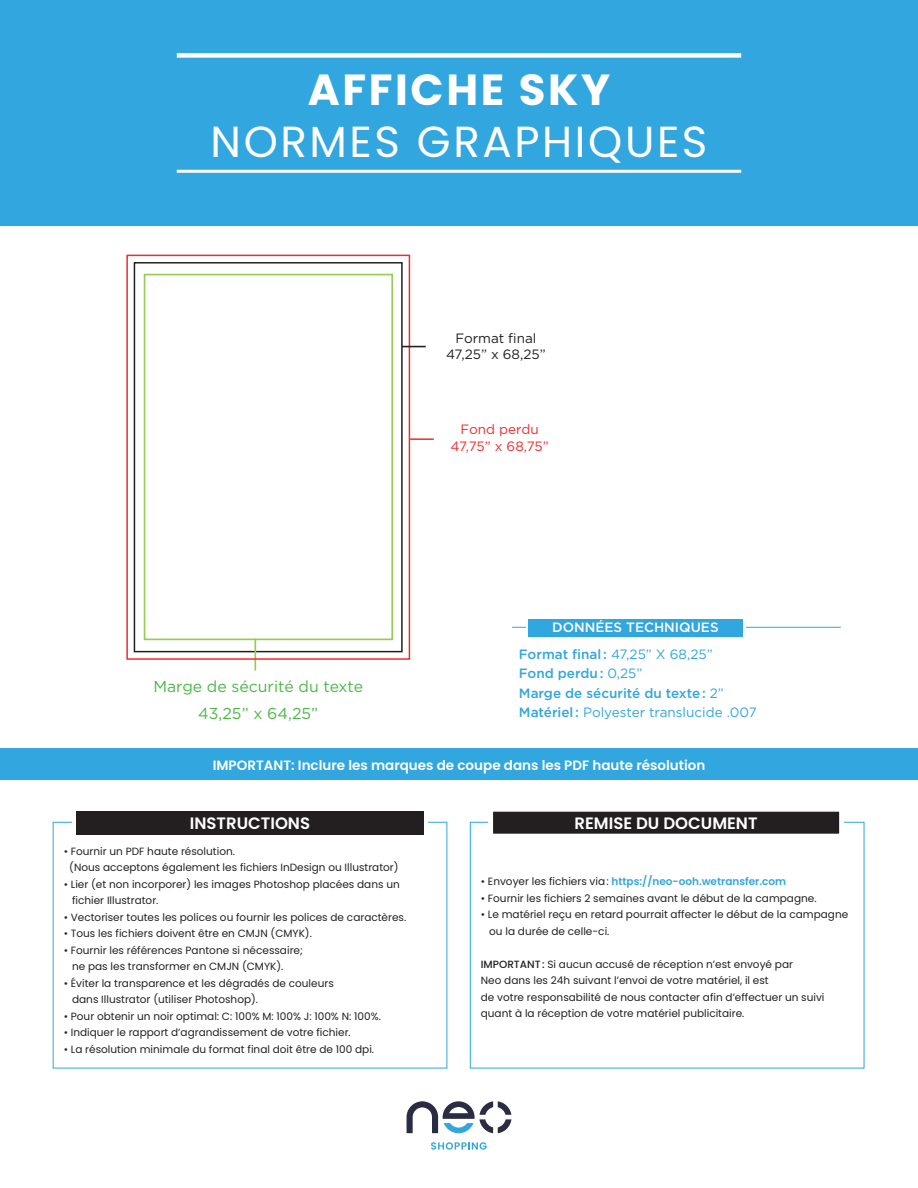
<style>
.page{position:relative;width:918px;height:1188px;background:#fff}
.page>*{position:absolute;margin:0;border:0;box-sizing:border-box;transform-origin:0 0}
.t1{font:43.5px/52.2px "Poppins";letter-spacing:.06em;color:#fff;text-align:center}
.t2{font:600 16.5px "Poppins";color:#fff}
.t3{font:15.9px "Gotham";color:#4cb848}
.t4{font:500 13.5px/19.5px "Gotham";color:#32a6de}
.t5{font:600 13.5px "Poppins";color:#fff}
.t6{font:13.5px "Gotham";color:#32a6de}
.t7{font:13.5px "Gotham";color:#231f20}
.t8{font:13.5px "Gotham";color:#ee2d2d}
.t9{font:500 13.5px "Gotham";color:#fff}
.t10{font:10.5px/16.5px "Poppins";color:#231f20}
.t11{font:600 10.5px "Poppins";color:#32a6de}
.s1{font-weight:700}
.s2{font-weight:400}
.s3{font-weight:500}
.s4{font-weight:400;color:#231f20}
</style>
<div class="page">
<div style="left:0;top:0;width:918px;height:226px;background:#32a6de"></div>
<div style="left:177px;top:53px;width:564px;height:5px;background:#fff"></div>
<hr style="left:177px;top:170px;width:564px;height:3px;background:#fff">
<div style="left:134px;top:262px;width:269px;height:390px;border:1px solid #231f20"></div>
<div style="left:144px;top:274px;width:249px;height:366px;border:2px solid #96cb54"></div>
<hr style="left:255px;top:639px;width:1px;height:32px;background:#96cb54">
<div style="left:126px;top:255px;width:284px;height:405px;border:2px solid #ee2d2d"></div>
<hr style="left:410px;top:438px;width:24px;height:2px;background:#ee2d2d">
<svg style="left:402px;top:346px;width:24px;height:1px"></svg>
<hr style="left:512px;top:627px;width:329px;height:1px;background:#32a6de">
<svg style="left:526px;top:619px;width:220px;height:18px"></svg>
<div style="left:529px;top:619px;width:214px;height:17px;background:#32a6de"></div>
<div style="left:0;top:748px;width:918px;height:32px;background:#32a6de"></div>
<div style="left:72px;top:809px;width:355px;height:28px;background:linear-gradient(to right,#fff,#fff)"></div>
<div style="left:76px;top:811px;width:348px;height:23px;background:#231f20"></div>
<div style="left:492px;top:810px;width:349px;height:25px;background:#231f20;border:2px solid #fff"></div>
<svg style="left:407px;top:1101px;width:104px;height:32px"></svg>
<svg style="left:431px;top:1142px;width:56px;height:8px"></svg>
<p class="t1" style="left:211px;top:64px;width:498px"><span class="s1">AFFICHE SKY<br></span>NORMES GRAPHIQUES</p>
<p class="t7" style="left:455px;top:330px;width:83px">Format final</p>
<p class="t7" style="left:446px;top:346px;width:101px">47,25” x 68,25”</p>
<p class="t8" style="left:461px;top:421px;width:80px">Fond perdu</p>
<p class="t8" style="left:450px;top:437px;width:100px">47,75” x 68,75”</p>
<p class="t3" style="left:153px;top:676px;width:211px">Marge de sécurité du texte</p>
<p class="t3" style="left:198px;top:703px;width:121px">43,25” x 64,25”</p>
<p class="t9" style="left:552px;top:619px;width:168px">DONNÉES TECHNIQUES</p>
<p class="t4" style="left:519px;top:644px;width:195px">Format final : <span class="s2">47,25” X 68,25”<br></span>Fond perdu : <span class="s2">0,25”</span></p>
<p class="t4" style="left:519px;top:683px;width:207px">Marge de sécurité du texte : <span class="s2">2”</span></p>
<p class="t6" style="left:519px;top:704px;width:239px"><span class="s3">Matériel :</span> Polyester translucide .007</p>
<p class="t5" style="left:213px;top:758px;width:494px">IMPORTANT: Inclure les marques de coupe dans les PDF haute résolution</p>
<p class="t2" style="left:190px;top:814px;width:122px">INSTRUCTIONS</p>
<p class="t2" style="left:575px;top:814px;width:185px">REMISE DU DOCUMENT</p>
<p class="t10" style="left:64px;top:843px;width:173px">• Fournir un PDF haute résolution.</p>
<p class="t10" style="left:69px;top:859px;width:331px">(Nous acceptons également les fichiers InDesign ou Illustrator)</p>
<p class="t10" style="left:72px;top:876px;width:329px;text-indent:-8px">• Lier (et non incorporer) les images Photoshop placées dans un fichier Illustrator.</p>
<p class="t10" style="left:64px;top:909px;width:344px">• Vectoriser toutes les polices ou fournir les polices de caractères.</p>
<p class="t10" style="left:64px;top:925px;width:250px">• Tous les fichiers doivent être en CMJN (CMYK).</p>
<p class="t10" style="left:72px;top:942px;width:232px;text-indent:-8px">• Fournir les références Pantone si nécessaire; ne pas les transformer en CMJN (CMYK).</p>
<p class="t10" style="left:72px;top:975px;width:263px;text-indent:-8px">• Éviter la transparence et les dégradés de couleurs dans Illustrator (utiliser Photoshop).</p>
<p class="t10" style="left:64px;top:1008px;width:319px">• Pour obtenir un noir optimal: C: 100% M: 100% J: 100% N: 100%.</p>
<p class="t10" style="left:64px;top:1024px;width:289px">• Indiquer le rapport d’agrandissement de votre fichier.</p>
<p class="t10" style="left:64px;top:1041px;width:312px">• La résolution minimale du format final doit être de 100 dpi.</p>
<p class="t11" style="left:481px;top:876px;width:307px"><span class="s4">• Envoyer les fichiers via:</span> https://neo-ooh.wetransfer.com</p>
<p class="t10" style="left:481px;top:890px;width:337px">• Fournir les fichiers 2 semaines avant le début de la campagne.</p>
<p class="t10" style="left:489px;top:907px;width:361px;text-indent:-8px">• Le matériel reçu en retard pourrait affecter le début de la campagne ou la durée de celle-ci.</p>
<p class="t10" style="left:481px;top:956px;width:314px"><span class="s3">IMPORTANT:</span> Si aucun accusé de réception n’est envoyé par</p>
<p class="t10" style="left:481px;top:973px;width:289px">Neo dans les 24h suivant l’envoi de votre matériel, il est</p>
<p class="t10" style="left:481px;top:989px;width:345px">de votre responsabilité de nous contacter afin d’effectuer un suivi quant à la réception de votre matériel publicitaire.</p>
</div>
